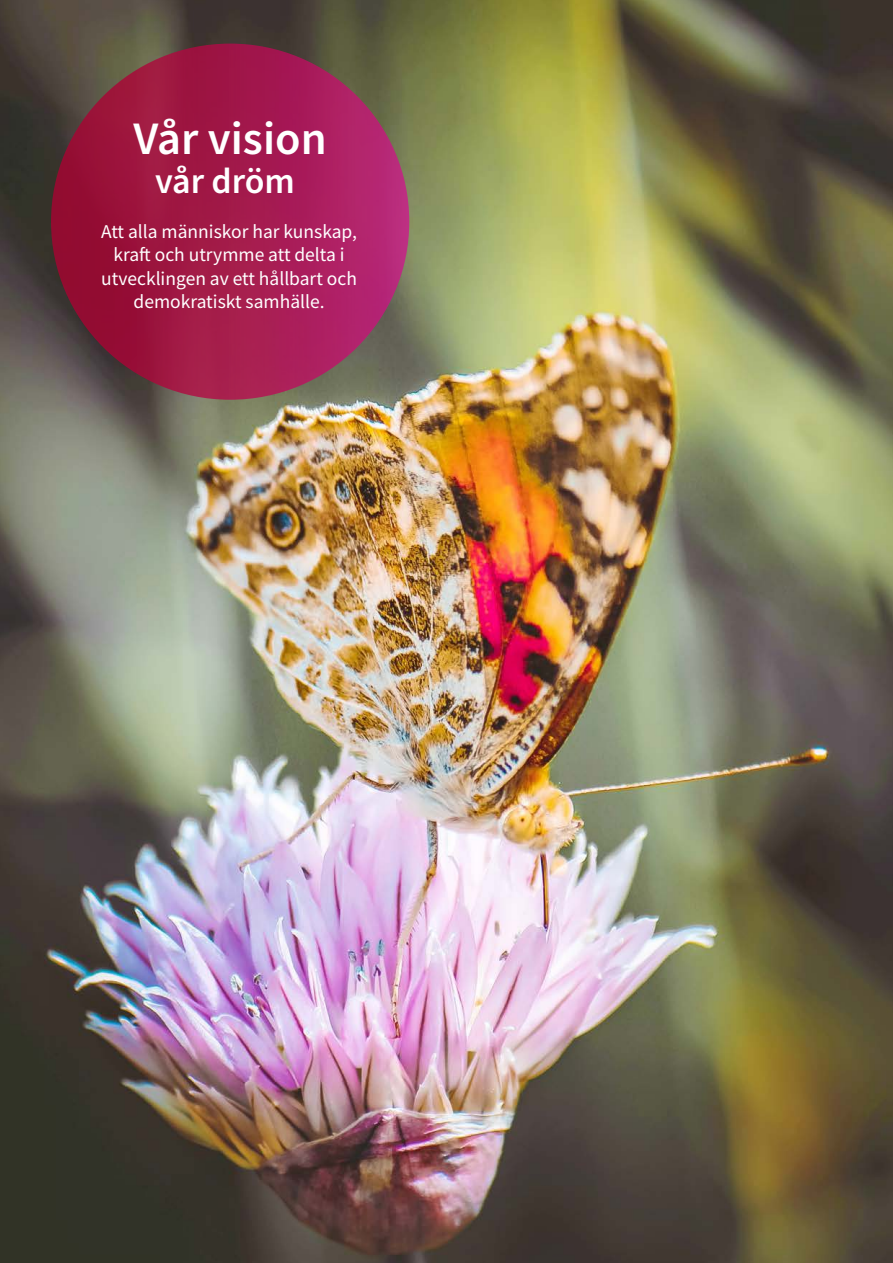
<style>
.page{position:relative;width:893px;height:1263px;background:#fff}
.page>*{position:absolute;margin:0;border:0;box-sizing:border-box;transform-origin:0 0}
.t1{font:600 46.5px "Source Sans Pro";color:#fff}
.t2{font:600 36px "Source Sans Pro";color:#fff}
.t3{font:19.5px/23.4px "Source Sans Pro";color:#fff;text-align:center}
</style>
<div class="page">
<img style="left:0;top:0;width:893px;height:1263px">
<div style="left:51px;top:44px;width:358px;height:356px;background:linear-gradient(to right,#900c28,#b72875);border-radius:50%"></div>
<p class="t1" style="left:134px;top:108px;width:195px">Vår vision</p>
<p class="t2" style="left:155px;top:158px;width:141px">vår dröm</p>
<p class="t3" style="left:101px;top:220px;width:258px">Att alla människor har kunskap, kraft och utrymme att delta i utvecklingen av ett hållbart och demokratiskt samhälle.</p>
</div>
